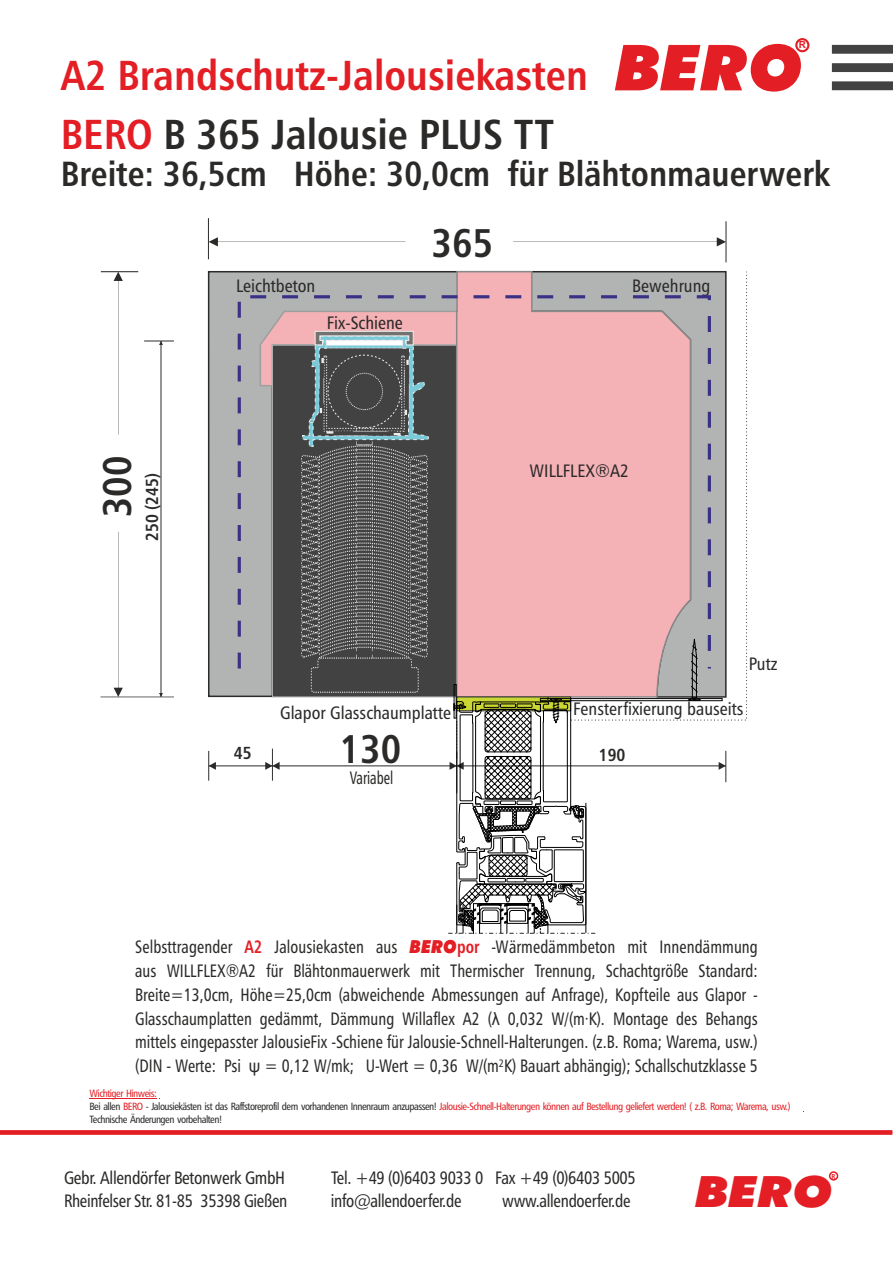
<style>
.page{position:relative;width:893px;height:1263px;background:#fff}
.page>*{position:absolute;margin:0;border:0;box-sizing:border-box;transform-origin:0 0}
.t1{font:italic 900 63.45px "Futura BT";color:#e31e24}
.t2{font:italic 900 43.2px "Futura BT";color:#e31e24;scale:1.09 1}
.t3{font:42px "Humanist 777 BT Bold Condensed B";color:#e31e24}
.t4{font:42px "Humanist 777 BT Bold Condensed B";color:#2b2a29}
.t5{font:40.05px "Humanist 777 BT Bold Condensed B";color:#2b2a29}
.t6{font:34.95px "Humanist 777 BT Bold Condensed B";color:#2b2a29}
.t7{font:18px/23.9px "Humanist 777 BT Roman Condensed B";color:#2b2a29;text-align:justify;scale:.9 1}
.t8{font:18px "Humanist 777 BT Roman Condensed B";color:#2b2a29}
.t9{font:18px/23px "Humanist 777 BT Roman Condensed B";letter-spacing:-.02em;color:#2b2a29;scale:.93 1}
.t10{font:18px/23px "Humanist 777 BT Roman Condensed B";letter-spacing:-.02em;color:#2b2a29;scale:.96 1}
.t11{font:18px "Humanist 777 BT Roman Condensed B";color:#2b2a29;scale:.79 1}
.t12{font:17.55px "Humanist 777 BT Bold Condensed B";color:#2b2a29}
.t13{font:10.5px/12.6px "Humanist 777 BT Roman Condensed B";letter-spacing:-.05em;color:#2b2a29}
.t14{font:700 9.9px "Arial";color:#e31e24}
.t15{font:7.2px "Humanist 777 BT Bold Condensed B";color:#e31e24}
.s1{color:#e31e24}
.s2{font-family:"Humanist 777 BT Bold Condensed B";color:#e31e24}
.s3{font-family:"Futura BT";font-weight:900;font-style:italic;color:#e31e24}
.s4{font-family:"Arial"}
</style>
<div class="page">
<svg style="left:207px;top:271px;width:248px;height:427px;background:#aaaaad"></svg>
<svg style="left:0;top:1130px;width:892px;height:4px;background:#e3242a"></svg>
<div style="left:832px;top:45px;width:61px;height:8px;background:#434242"></div>
<div style="left:832px;top:63px;width:61px;height:9px;background:#434242"></div>
<div style="left:832px;top:82px;width:61px;height:8px;background:#434242"></div>
<div style="left:795px;top:38px;width:14px;height:14px;border:2px solid #e31e24;border-radius:50%"></div>
<div style="left:829px;top:1171px;width:9px;height:9px;border:2px solid #e31e24;border-radius:50%"></div>
<svg style="left:513px;top:237px;width:213px;height:9px"></svg>
<svg style="left:209px;top:237px;width:196px;height:9px"></svg>
<hr style="left:208px;top:218px;width:1px;height:41px;background:#2b2a29">
<hr style="left:726px;top:221px;width:1px;height:41px;background:#2b2a29">
<svg style="left:455px;top:270px;width:115px;height:40px;background:#d2abb0"></svg>
<hr style="left:161px;top:341px;width:1px;height:356px;background:#2b2a29">
<svg style="left:159px;top:693px;width:4px;height:4px"></svg>
<hr style="left:208px;top:751px;width:1px;height:30px;background:#2b2a29">
<hr style="left:144px;top:341px;width:30px;height:1px;background:#2b2a29">
<hr style="left:726px;top:751px;width:1px;height:31px;background:#2b2a29">
<hr style="left:101px;top:271px;width:37px;height:1px;background:#2b2a29">
<svg style="left:114px;top:272px;width:9px;height:163px"></svg>
<svg style="left:114px;top:532px;width:9px;height:165px"></svg>
<hr style="left:101px;top:697px;width:73px;height:1px;background:#2b2a29">
<hr style="left:209px;top:766px;width:63px;height:1px;background:#2b2a29">
<svg style="left:209px;top:762px;width:7px;height:8px"></svg>
<hr style="left:90px;top:1098px;width:67px;height:1px;background:#e31e24">
<hr style="left:456px;top:766px;width:270px;height:1px;background:#2b2a29">
<svg style="left:719px;top:762px;width:7px;height:8px"></svg>
<svg style="left:570px;top:271px;width:177px;height:450px"></svg>
<svg style="left:259px;top:310px;width:338px;height:624px"></svg>
<h3 class="t3" style="left:61px;top:59px;width:529px">A2 Brandschutz-Jalousiekasten</h3>
<h1 class="t1" style="left:615px;top:42px;width:190px">BERO</h1>
<p class="t14" style="left:799px;top:41px;width:9px">R</p>
<h3 class="t4" style="left:61px;top:117px;width:495px"><span class="s1">BERO</span> B 365 Jalousie PLUS TT</h3>
<h3 class="t6" style="left:61px;top:160px;width:770px">Breite: 36,5cm Höhe: 30,0cm für Blähtonmauerwerk</h3>
<h3 class="t5" style="left:432px;top:226px;width:63px">365</h3>
<p class="t8" style="left:236px;top:278px;width:81px">Leichtbeton</p>
<p class="t8" style="left:632px;top:278px;width:80px">Bewehrung</p>
<h3 class="t5" style="left:101px;top:517px;width:63px;rotate:-90deg">300</h3>
<p class="t12" style="left:145px;top:541px;width:69px;rotate:-90deg">250 (245)</p>
<p class="t8" style="left:327px;top:315px;width:78px">Fix-Schiene</p>
<p class="t12" style="left:234px;top:746px;width:19px">45</p>
<p class="t8" style="left:280px;top:705px;width:172px">Glapor Glasschaumplatte</p>
<h3 class="t5" style="left:340px;top:732px;width:63px">130</h3>
<p class="t11" style="left:350px;top:771px;width:57px">Variabel</p>
<p class="t8" style="left:529px;top:463px;width:101px">WILLFLEX®A2</p>
<p class="t8" style="left:749px;top:656px;width:30px">Putz</p>
<p class="t8" style="left:573px;top:701px;width:172px">Fensterfixierung bauseits</p>
<p class="t12" style="left:599px;top:748px;width:28px">190</p>
<p class="t7" style="left:135px;top:936px;width:693px">Selbsttragender <span class="s2">A2</span> Jalousiekasten aus <span class="s3">BERO</span><span class="s2">por</span> -Wärmedämmbeton mit Innendämmung aus WILLFLEX®A2 für Blähtonmauerwerk mit Thermischer Trennung, Schachtgröße Standard:<br>Breite=13,0cm, Höhe=25,0cm (abweichende Abmessungen auf Anfrage), Kopfteile aus Glapor - Glasschaumplatten gedämmt, Dämmung Willaflex A2 (<span class="s4">λ</span> 0,032 W/(m·K). Montage des Behangs mittels eingepasster JalousieFix -Schiene für Jalousie-Schnell-Halterungen. (z.B. Roma; Warema, usw.) (DIN - Werte: Psi <span class="s4">ψ</span> = 0,12 W/mk; U-Wert = 0,36 W/(m²K) Bauart abhängig); Schallschutzklasse 5</p>
<p class="t13" style="left:90px;top:1088px;width:702px"><span class="s1">Wichtiger Hinweis:<br></span>Bei allen <span class="s1">BERO</span> - Jalousiekästen ist das Raffstoreprofil dem vorhandenen Innenraum anzupassen! <span class="s1">Jalousie-Schnell-Halterungen können auf Bestellung geliefert werden! ( z.B. Roma; Warema, usw.)<br></span>Technische Änderungen vorbehalten!</p>
<p class="t10" style="left:64px;top:1168px;width:234px">Gebr. Allendörfer Betonwerk GmbH<br>Rheinfelser Str. 81-85 35398 Gießen</p>
<p class="t9" style="left:331px;top:1168px;width:329px">Tel. +49 (0)6403 9033 0 Fax +49 (0)6403 5005 info@allendoerfer.de</p>
<p class="t9" style="left:502px;top:1191px;width:139px">www.allendoerfer.de</p>
<p class="t15" style="left:831px;top:1173px;width:5px">R</p>
<h2 class="t2" style="left:695px;top:1174px;width:128px">BERO</h2>
</div>
